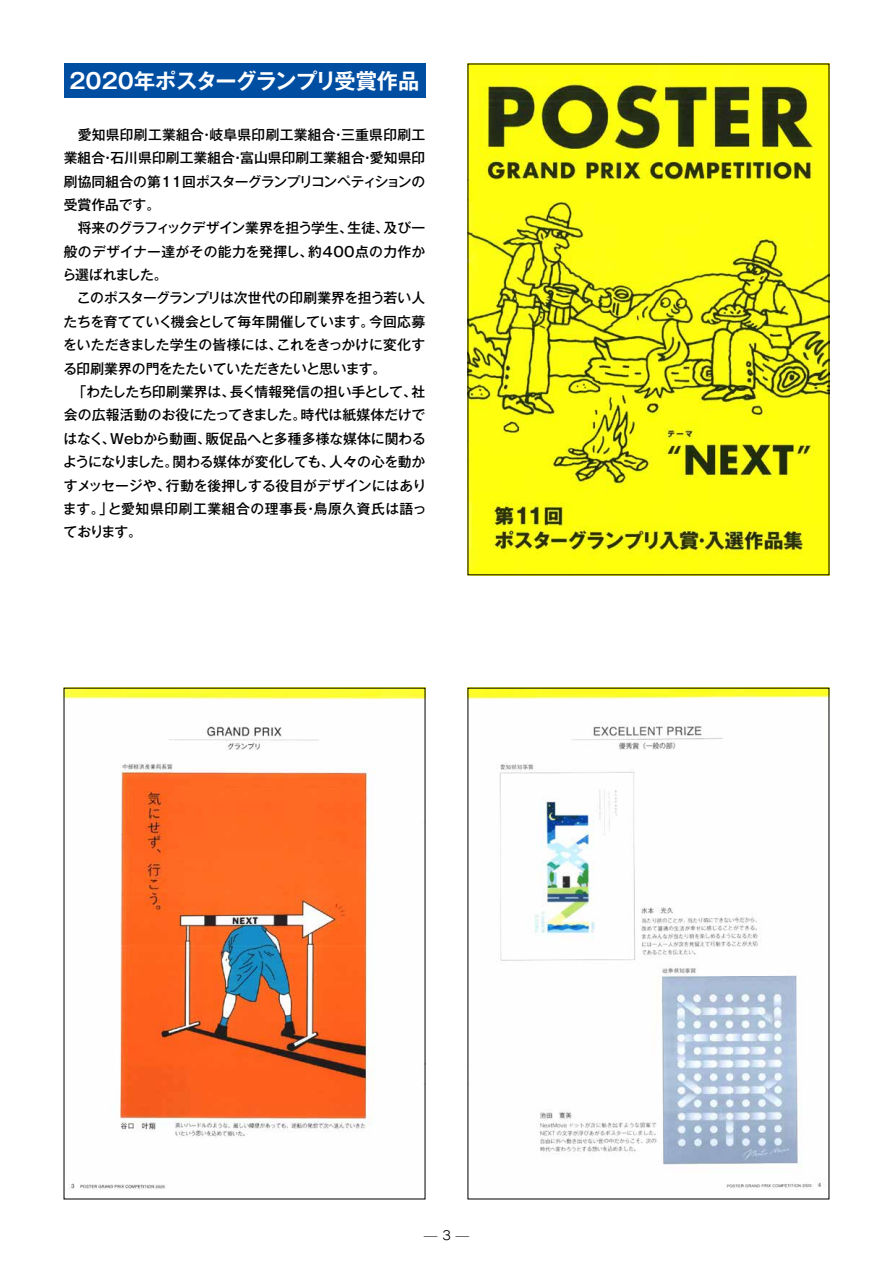
<style>
.page{position:relative;width:893px;height:1263px;background:#fff}
.page>*{position:absolute;margin:0;border:0;box-sizing:border-box;transform-origin:0 0}
.t1{font:700 21.3px "Gothic MB101 Pr 6 De";letter-spacing:-.02em;color:#fff}
.t2{font:500 13.8px/23.4px "Gothic MB101 Pr 6";color:#000}
.t3{font:500 13.8px/23.4px "Gothic MB101 Pr 6";letter-spacing:.04em;color:#000}
.t4{font:500 13.8px "Gothic MB101 Pr 6";letter-spacing:-.035em;color:#000}
.t5{font:500 13.8px "Gothic MB101 Pr 6";letter-spacing:-.03em;color:#000}
.t6{font:500 13.8px "Gothic MB101 Pr 6";letter-spacing:.025em;color:#000}
.t7{font:500 13.8px "Gothic MB101 Pr 6";letter-spacing:-.02em;color:#000}
.t8{font:500 13.8px "Gothic MB101 Pr 6";letter-spacing:-.055em;color:#000}
.t9{font:12.45px "Seurat Pro M";color:#000;scale:1.11 1}
</style>
<div class="page">
<img style="left:470px;top:66px;width:357px;height:507px">
<img style="left:66px;top:690px;width:357px;height:500px">
<img style="left:470px;top:690px;width:357px;height:500px">
<div style="left:64px;top:64px;width:361px;height:34px;background:#004ea2"></div>
<h1 class="t1" style="left:69px;top:63px;width:351px">2020年ポスターグランプリ受賞作品</h1>
<p class="t2" style="left:64px;top:122px;width:363px">　愛知県印刷工業組合岐阜県印刷工業組合三重県印刷工</p>
<p class="t2" style="left:64px;top:122px;width:363px;text-indent:136px">・<br>業組合石川県印刷工業組合富山県印刷工業組合愛知県印</p>
<p class="t2" style="left:332px;top:122px;width:15px">・</p>
<p class="t2" style="left:101px;top:145px;width:15px">・</p>
<p class="t4" style="left:64px;top:170px;width:363px">刷協同組合の第11回ポスターグランプリコンペティションの</p>
<p class="t2" style="left:64px;top:192px;width:98px">受賞作品です。</p>
<p class="t2" style="left:384px;top:216px;width:43px">及び一</p>
<p class="t2" style="left:231px;top:145px;width:15px">・</p>
<p class="t2" style="left:360px;top:145px;width:15px">・</p>
<p class="t2" style="left:308px;top:216px;width:119px;text-indent:-245px">　将来のグラフィックデザイン業界を担う学生、<br>約400点の力作か</p>
<p class="t2" style="left:347px;top:216px;width:43px">生徒、</p>
<p class="t6" style="left:64px;top:240px;width:251px">般のデザイナー達がその能力を発揮し、</p>
<p class="t8" style="left:62px;top:263px;width:107px">ら選ばれました。</p>
<p class="t5" style="left:64px;top:287px;width:363px">　このポスターグランプリは次世代の印刷業界を担う若い人</p>
<p class="t2" style="left:369px;top:309px;width:58px">今回応募</p>
<p class="t2" style="left:277px;top:309px;width:150px;text-indent:-213px">たちを育てていく機会として毎年開催しています。<br>これをきっかけに変化す</p>
<p class="t2" style="left:63px;top:332px;width:325px">をいただきました学生の皆様には、<br>る印刷業界の門をたたいていただきたいと思います。</p>
<p class="t7" style="left:64px;top:380px;width:173px">　「わたしたち印刷業界は、</p>
<p class="t2" style="left:230px;top:379px;width:189px">長く情報発信の担い手として、</p>
<p class="t2" style="left:411px;top:379px;width:15px">社</p>
<p class="t2" style="left:301px;top:403px;width:126px">時代は紙媒体だけで</p>
<p class="t2" style="left:206px;top:403px;width:222px;text-indent:-142px">会の広報活動のお役にたってきました。<br>販促品へと多種多様な媒体に関わる</p>
<p class="t2" style="left:64px;top:426px;width:53px">はなく、</p>
<p class="t2" style="left:110px;top:426px;width:102px">Webから動画、</p>
<p class="t2" style="left:173px;top:449px;width:163px">関わる媒体が変化しても、</p>
<p class="t2" style="left:329px;top:449px;width:98px">人々の心を動か</p>
<p class="t2" style="left:166px;top:449px;width:262px;text-indent:-103px">ようになりました。<br>行動を後押しする役目がデザインにはあり</p>
<p class="t3" style="left:108px;top:473px;width:320px;text-indent:-44px">すメッセージや、<br>と愛知県印刷工業組合の理事長鳥原久資氏は語っ</p>
<p class="t2" style="left:63px;top:496px;width:81px">ます。」<br>ております。</p>
<p class="t2" style="left:304px;top:496px;width:15px">・</p>
<p class="t9" style="left:424px;top:1227px;width:43px">— 3 —</p>
</div>
